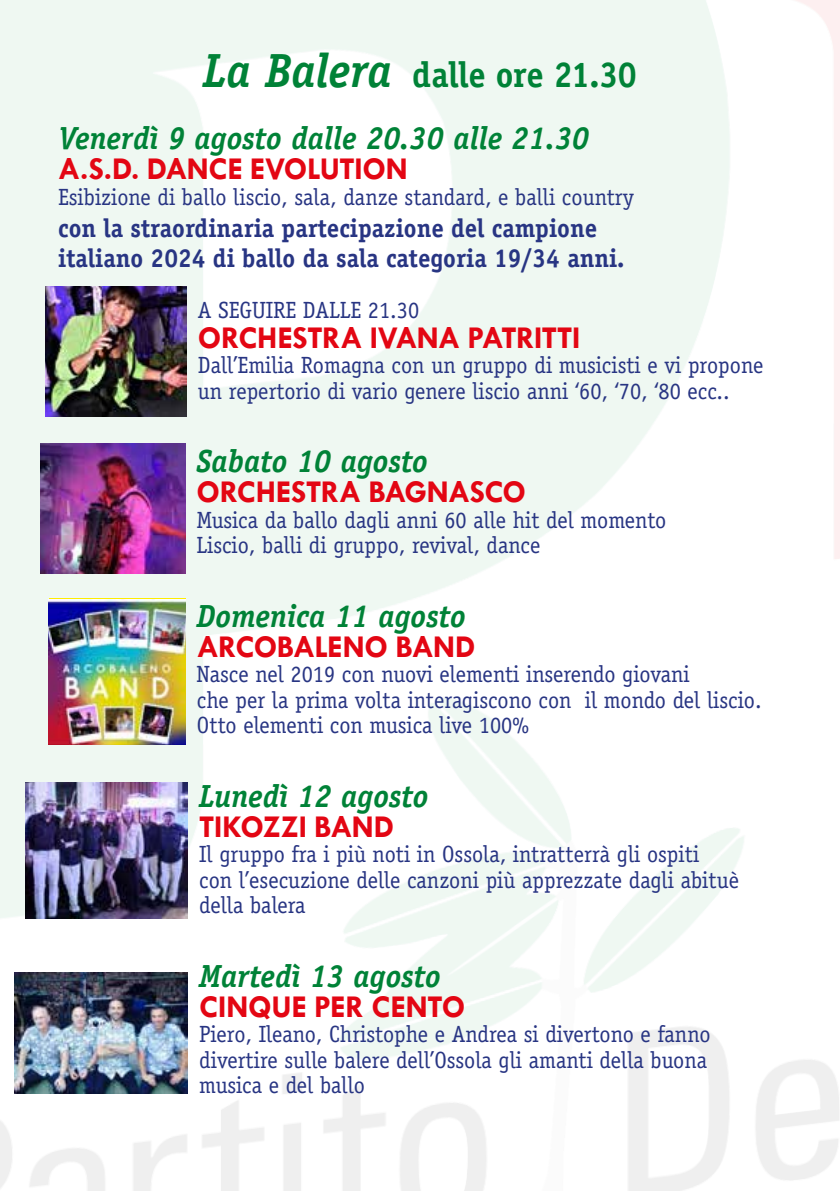
<style>
.page{position:relative;width:840px;height:1191px;background:#fff}
.page>*{position:absolute;margin:0;border:0;box-sizing:border-box;transform-origin:0 0}
.t1{font:700 36px "Officina Serif";letter-spacing:-.01em;color:#008237;scale:.95 1}
.t2{font:700 32px "Tw Cen";letter-spacing:-.015em;color:#e30613}
.t3{font:italic 700 32px "Officina Serif";color:#008237;scale:.95 1}
.t4{font:700 26px/30px "Officina Serif";color:#283583;scale:.95 1}
.t5{font:23.6px/25.4px "Officina Serif";color:#283583;scale:.95 1}
.s1{font-style:italic;font-size:48px}
</style>
<div class="page">
<img style="left:0;top:0;width:839px;height:1191px">
<img style="left:49px;top:599px;width:136px;height:145px">
<img style="left:45px;top:287px;width:141px;height:129px">
<img style="left:14px;top:972px;width:174px;height:121px">
<img style="left:41px;top:443px;width:144px;height:130px">
<img style="left:26px;top:782px;width:162px;height:136px">
<h1 class="t1" style="left:203px;top:52px;width:457px"><span class="s1">La Balera</span> dalle ore 21.30</h1>
<h2 class="t3" style="left:58px;top:119px;width:560px">Venerdì 9 agosto dalle 20.30 alle 21.30</h2>
<h2 class="t2" style="left:58px;top:150px;width:351px">A.S.D. DANCE EVOLUTION</h2>
<p class="t5" style="left:58px;top:184px;width:607px">Esibizione di ballo liscio, sala, danze standard, e balli country</p>
<p class="t4" style="left:58px;top:212px;width:597px">con la straordinaria partecipazione del campione italiano 2024 di ballo da sala categoria 19/34 anni.</p>
<p class="t5" style="left:198px;top:297px;width:234px">A SEGUIRE DALLE 21.30</p>
<h2 class="t2" style="left:198px;top:318px;width:384px">ORCHESTRA IVANA PATRITTI</h2>
<p class="t5" style="left:198px;top:352px;width:596px">Dall’Emilia Romagna con un gruppo di musicisti e vi propone un repertorio di vario genere liscio anni ‘60, ‘70, ‘80 ecc..</p>
<h2 class="t3" style="left:196px;top:442px;width:245px">Sabato 10 agosto</h2>
<h2 class="t2" style="left:196px;top:473px;width:331px">ORCHESTRA BAGNASCO</h2>
<p class="t5" style="left:196px;top:507px;width:496px">Musica da ballo dagli anni 60 alle hit del momento<br>Liscio, balli di gruppo, revival, dance</p>
<h2 class="t3" style="left:197px;top:597px;width:284px">Domenica 11 agosto</h2>
<h2 class="t2" style="left:197px;top:627px;width:280px">ARCOBALENO BAND</h2>
<p class="t5" style="left:197px;top:661px;width:595px">Nasce nel 2019 con nuovi elementi inserendo giovani<br>che per la prima volta interagiscono con il mondo del liscio.<br>Otto elementi con musica live 100%</p>
<h2 class="t3" style="left:199px;top:777px;width:243px">Lunedì 12 agosto</h2>
<h2 class="t2" style="left:199px;top:807px;width:196px">TIKOZZI BAND</h2>
<p class="t5" style="left:199px;top:841px;width:569px">Il gruppo fra i più noti in Ossola, intratterrà gli ospiti<br>con l’esecuzione delle canzoni più apprezzate dagli abituè della balera</p>
<h2 class="t3" style="left:199px;top:957px;width:256px">Martedì 13 agosto</h2>
<h2 class="t2" style="left:199px;top:987px;width:267px">CINQUE PER CENTO</h2>
<p class="t5" style="left:199px;top:1021px;width:539px">Piero, Ileano, Christophe e Andrea si divertono e fanno divertire sulle balere dell’Ossola gli amanti della buona musica e del ballo</p>
</div>
